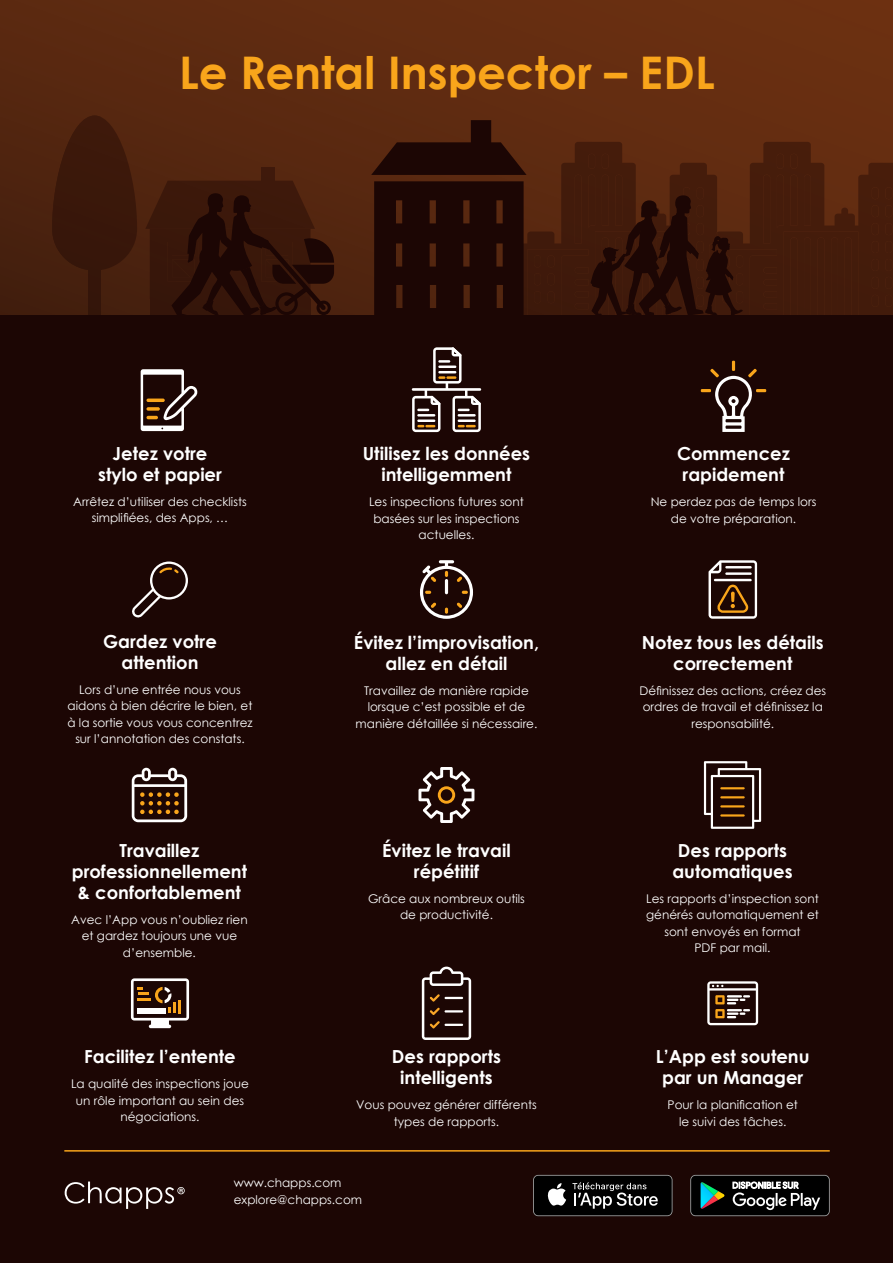
<style>
.page{position:relative;width:893px;height:1263px;background:#fff}
.page>*{position:absolute;margin:0;border:0;box-sizing:border-box;transform-origin:0 0}
.t1{font:700 45px "Century Gothic";color:#f9a51b}
.ICON_TITLES{font:700 18px/21px "Century Gothic";color:#fff;text-align:center}
.B1-Centered{font:12px/16.5px "Century Gothic";color:#fff;text-align:center}
.B1_-_Smaller_space_a{font:12px/16.5px "Century Gothic";color:#fff}
</style>
<div class="page">
<svg style="left:0;top:0;width:893px;height:315px;background:#5d2a10"></svg>
<div style="left:0;top:315px;width:893px;height:948px;background:#1c0604"></div>
<hr style="left:64px;top:1150px;width:766px;height:1px;background:#f9a51b">
<svg style="left:690px;top:1175px;width:140px;height:41px;background:#2e3433"></svg>
<svg style="left:533px;top:1175px;width:139px;height:41px;background:#2b2b2b"></svg>
<svg style="left:65px;top:1181px;width:120px;height:28px"></svg>
<svg style="left:141px;top:369px;width:57px;height:62px"></svg>
<svg style="left:418px;top:767px;width:56px;height:56px"></svg>
<svg style="left:412px;top:347px;width:69px;height:85px"></svg>
<svg style="left:708px;top:560px;width:49px;height:59px"></svg>
<hr style="left:714px;top:579px;width:38px;height:2px;background:#fff">
<hr style="left:725px;top:572px;width:27px;height:3px;background:#fff">
<hr style="left:725px;top:566px;width:27px;height:2px;background:#fff">
<svg style="left:422px;top:966px;width:49px;height:74px"></svg>
<svg style="left:707px;top:981px;width:51px;height:44px"></svg>
<svg style="left:420px;top:560px;width:53px;height:59px"></svg>
<svg style="left:704px;top:761px;width:57px;height:68px"></svg>
<svg style="left:701px;top:361px;width:65px;height:71px"></svg>
<svg style="left:132px;top:768px;width:55px;height:54px"></svg>
<svg style="left:132px;top:561px;width:56px;height:57px"></svg>
<svg style="left:131px;top:978px;width:58px;height:50px"></svg>
<div style="left:138px;top:1008px;width:28px;height:5px;background:#fff"></div>
<div style="left:89px;top:269px;width:12px;height:48px;background:#34150a"></div>
<svg style="left:52px;top:116px;width:85px;height:154px;background:#3d190a"></svg>
<svg style="left:52px;top:116px;width:49px;height:154px;background:#3d190b"></svg>
<div style="left:261px;top:167px;width:14px;height:14px;background:#3f190b"></div>
<svg style="left:145px;top:181px;width:189px;height:134px;background:#361509"></svg>
<svg style="left:212px;top:246px;width:36px;height:69px;background:#260c06"></svg>
<svg style="left:150px;top:299px;width:62px;height:16px"></svg>
<svg style="left:248px;top:299px;width:63px;height:16px"></svg>
<svg style="left:371px;top:120px;width:522px;height:195px;background:#3f190a"></svg>
<p class="t1" style="left:179px;top:39px;width:537px">Le Rental Inspector – EDL</p>
<p class="ICON_TITLES" style="left:98px;top:442px;width:125px">Jetez votre stylo et papier</p>
<p class="B1-Centered" style="left:73px;top:493px;width:175px">Arrêtez d’utiliser des checklists simplifiées, des Apps, …</p>
<p class="ICON_TITLES" style="left:103px;top:630px;width:115px">Gardez votre attention</p>
<p class="B1-Centered" style="left:67px;top:681px;width:187px">Lors d’une entrée nous vous aidons à bien décrire le bien, et à la sortie vous vous concentrez sur l’annotation des constats.</p>
<p class="ICON_TITLES" style="left:72px;top:839px;width:177px">Travaillez professionnellement &amp; confortablement</p>
<p class="B1-Centered" style="left:71px;top:911px;width:178px">Avec l’App vous n’oubliez rien et gardez toujours une vue d’ensemble.</p>
<p class="ICON_TITLES" style="left:84px;top:1045px;width:153px">Facilitez l’entente</p>
<p class="B1-Centered" style="left:71px;top:1075px;width:179px">La qualité des inspections joue un rôle important au sein des négociations.</p>
<p class="ICON_TITLES" style="left:363px;top:442px;width:169px">Utilisez les données intelligemment</p>
<p class="B1-Centered" style="left:369px;top:494px;width:156px">Les inspections futures sont basées sur les inspections actuelles.</p>
<p class="ICON_TITLES" style="left:354px;top:631px;width:187px">Évitez l’improvisation, allez en détail</p>
<p class="B1-Centered" style="left:356px;top:682px;width:183px">Travaillez de manière rapide lorsque c’est possible et de manière détaillée si nécessaire.</p>
<p class="ICON_TITLES" style="left:382px;top:839px;width:130px">Évitez le travail répétitif</p>
<p class="B1-Centered" style="left:368px;top:890px;width:158px">Grâce aux nombreux outils de productivité.</p>
<p class="ICON_TITLES" style="left:392px;top:1045px;width:111px">Des rapports intelligents</p>
<p class="B1-Centered" style="left:356px;top:1096px;width:182px">Vous pouvez générer différents types de rapports.</p>
<p class="B1_-_Smaller_space_a" style="left:234px;top:1174px;width:130px">www.chapps.com explore@chapps.com</p>
<p class="ICON_TITLES" style="left:677px;top:442px;width:115px">Commencez rapidement</p>
<p class="B1-Centered" style="left:651px;top:494px;width:167px">Ne perdez pas de temps lors de votre préparation.</p>
<p class="ICON_TITLES" style="left:642px;top:631px;width:183px">Notez tous les détails correctement</p>
<p class="B1-Centered" style="left:639px;top:682px;width:188px">Définissez des actions, créez des ordres de travail et définissez la responsabilité.</p>
<p class="ICON_TITLES" style="left:672px;top:839px;width:122px">Des rapports automatiques</p>
<p class="B1-Centered" style="left:646px;top:890px;width:174px">Les rapports d’inspection sont générés automatiquement et sont envoyés en format<br>PDF par mail.</p>
<p class="ICON_TITLES" style="left:656px;top:1045px;width:155px">L’App est soutenu par un Manager</p>
<p class="B1-Centered" style="left:668px;top:1096px;width:132px">Pour la planification et le suivi des tâches.</p>
</div>
